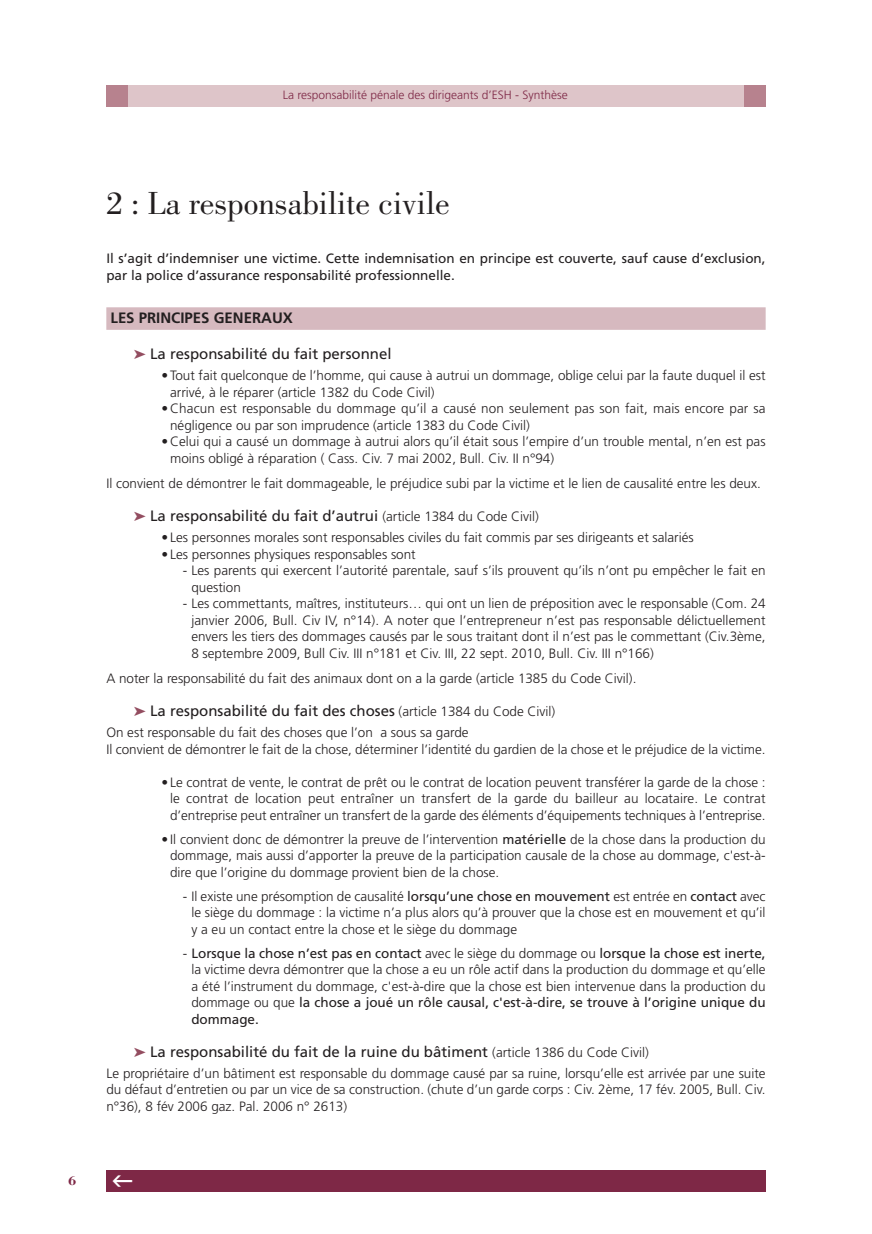
<style>
.page{position:relative;width:872px;height:1234px;background:#fff}
.page>*{position:absolute;margin:0;border:0;box-sizing:border-box;transform-origin:0 0}
.t1{font:33px "Bodoni";color:#231f20}
.t2{font:15px "Frutiger";color:#231f20}
.t3{font:700 15px "Frutiger";color:#231f20}
.t4{font:300 13.5px/16.5px "Frutiger";color:#231f20;text-align:justify}
.t5{font:13.5px/16.5px "Frutiger";color:#231f20}
.t6{font:700 13.5px "Bodoni";color:#7e2846}
.t7{font:300 12px "Frutiger";color:#7e2846}
.s1{font-weight:300;font-size:13.5px}
.s2{font-weight:400}
</style>
<div class="page">
<div style="left:106px;top:1169px;width:659px;height:22px;background:#7e2846"></div>
<div style="left:106px;top:85px;width:638px;height:21px;background:#dec5c9"></div>
<div style="left:106px;top:85px;width:22px;height:21px;background:#b7828e"></div>
<div style="left:744px;top:85px;width:21px;height:21px;background:#b7828e"></div>
<div style="left:106px;top:307px;width:659px;height:23px;background:#d6b9bf"></div>
<p class="t7" style="left:283px;top:90px;width:286px">La responsabilité pénale des dirigeants d’ESH - Synthèse</p>
<p class="t6" style="left:68px;top:1172px;width:10px">6</p>
<h1 class="t1" style="left:106px;top:191px;width:345px">2 : La responsabilite civile</h1>
<p class="t5" style="left:106px;top:251px;width:661px">Il s’agit d’indemniser une victime. Cette indemnisation en principe est couverte, sauf cause d’exclusion, par la police d’assurance responsabilité professionnelle.</p>
<p class="t3" style="left:110px;top:312px;width:184px">LES PRINCIPES GENERAUX</p>
<p class="t2" style="left:150px;top:348px;width:243px">La responsabilité du fait personnel</p>
<p class="t4" style="left:170px;top:368px;width:597px;text-indent:-9px">• Tout fait quelconque de l’homme, qui cause à autrui un dommage, oblige celui par la faute duquel il est arrivé, à le réparer (article 1382 du Code Civil)</p>
<p class="t4" style="left:170px;top:401px;width:597px;text-indent:-9px">•Chacun est responsable du dommage qu’il a causé non seulement pas son fait, mais encore par sa négligence ou par son imprudence (article 1383 du Code Civil)</p>
<p class="t4" style="left:170px;top:434px;width:597px;text-indent:-9px">•Celui qui a causé un dommage à autrui alors qu’il était sous l’empire d’un trouble mental, n’en est pas moins obligé à réparation ( Cass. Civ. 7 mai 2002, Bull. Civ. II n°94)</p>
<p class="t4" style="left:106px;top:476px;width:656px">Il convient de démontrer le fait dommageable, le préjudice subi par la victime et le lien de causalité entre les deux.</p>
<p class="t2" style="left:150px;top:510px;width:390px">La responsabilité du fait d’autrui <span class="s1">(article 1384 du Code Civil)</span></p>
<p class="t4" style="left:162px;top:530px;width:533px">• Les personnes morales sont responsables civiles du fait commis par ses dirigeants et salariés</p>
<p class="t4" style="left:162px;top:546px;width:256px">• Les personnes physiques responsables sont</p>
<p class="t4" style="left:191px;top:563px;width:576px;text-indent:-9px">- Les parents qui exercent l’autorité parentale, sauf s’ils prouvent qu’ils n’ont pu empêcher le fait en question</p>
<p class="t4" style="left:191px;top:596px;width:576px;text-indent:-9px">- Les commettants, maîtres, instituteurs… qui ont un lien de préposition avec le responsable (Com. 24 janvier 2006, Bull. Civ IV, n°14). A noter que l’entrepreneur n’est pas responsable délictuellement envers les tiers des dommages causés par le sous traitant dont il n’est pas le commettant (Civ.3ème, 8 septembre 2009, Bull Civ. III n°181 et Civ. III, 22 sept. 2010, Bull. Civ. III n°166)</p>
<p class="t4" style="left:106px;top:671px;width:531px">A noter la responsabilité du fait des animaux dont on a la garde (article 1385 du Code Civil).</p>
<p class="t2" style="left:150px;top:704px;width:407px">La responsabilité du fait des choses <span class="s1">(article 1384 du Code Civil)</span></p>
<p class="t4" style="left:106px;top:725px;width:661px">On est responsable du fait des choses que l’on a sous sa garde<br>Il convient de démontrer le fait de la chose, déterminer l’identité du gardien de la chose et le préjudice de la victime.</p>
<p class="t4" style="left:170px;top:774px;width:597px;text-indent:-9px">• Le contrat de vente, le contrat de prêt ou le contrat de location peuvent transférer la garde de la chose : le contrat de location peut entraîner un transfert de la garde du bailleur au locataire. Le contrat d’entreprise peut entraîner un transfert de la garde des éléments d’équipements techniques à l’entreprise.</p>
<p class="t4" style="left:170px;top:831px;width:597px;text-indent:-9px">• Il convient donc de démontrer la preuve de l’intervention <span class="s2">matérielle</span> de la chose dans la production du dommage, mais aussi d’apporter la preuve de la participation causale de la chose au dommage, c'est-à&shy;dire que l’origine du dommage provient bien de la chose.</p>
<p class="t4" style="left:191px;top:888px;width:576px;text-indent:-8px">- Il existe une présomption de causalité <span class="s2">lorsqu’une chose en mouvement</span> est entrée en <span class="s2">contact</span> avec le siège du dommage : la victime n’a plus alors qu’à prouver que la chose est en mouvement et qu’il y a eu un contact entre la chose et le siège du dommage</p>
<p class="t4" style="left:191px;top:945px;width:576px;text-indent:-9px">- <span class="s2">Lorsque la chose n’est pas en contact</span> avec le siège du dommage ou <span class="s2">lorsque la chose est inerte, </span>la victime devra démontrer que la chose a eu un rôle actif dans la production du dommage et qu’elle a été l’instrument du dommage, c'est-à-dire que la chose est bien intervenue dans la production du dommage ou que <span class="s2">la chose a joué un rôle causal, c'est-à-dire, se trouve à l’origine unique du dommage.</span></p>
<p class="t2" style="left:150px;top:1045px;width:500px">La responsabilité du fait de la ruine du bâtiment <span class="s1">(article 1386 du Code Civil)</span></p>
<p class="t4" style="left:106px;top:1065px;width:661px">Le propriétaire d’un bâtiment est responsable du dommage causé par sa ruine, lorsqu’elle est arrivée par une suite du défaut d’entretien ou par un vice de sa construction. (chute d’un garde corps : Civ. 2ème, 17 fév. 2005, Bull. Civ. n°36), 8 fév 2006 gaz. Pal. 2006 n° 2613)</p>
</div>
